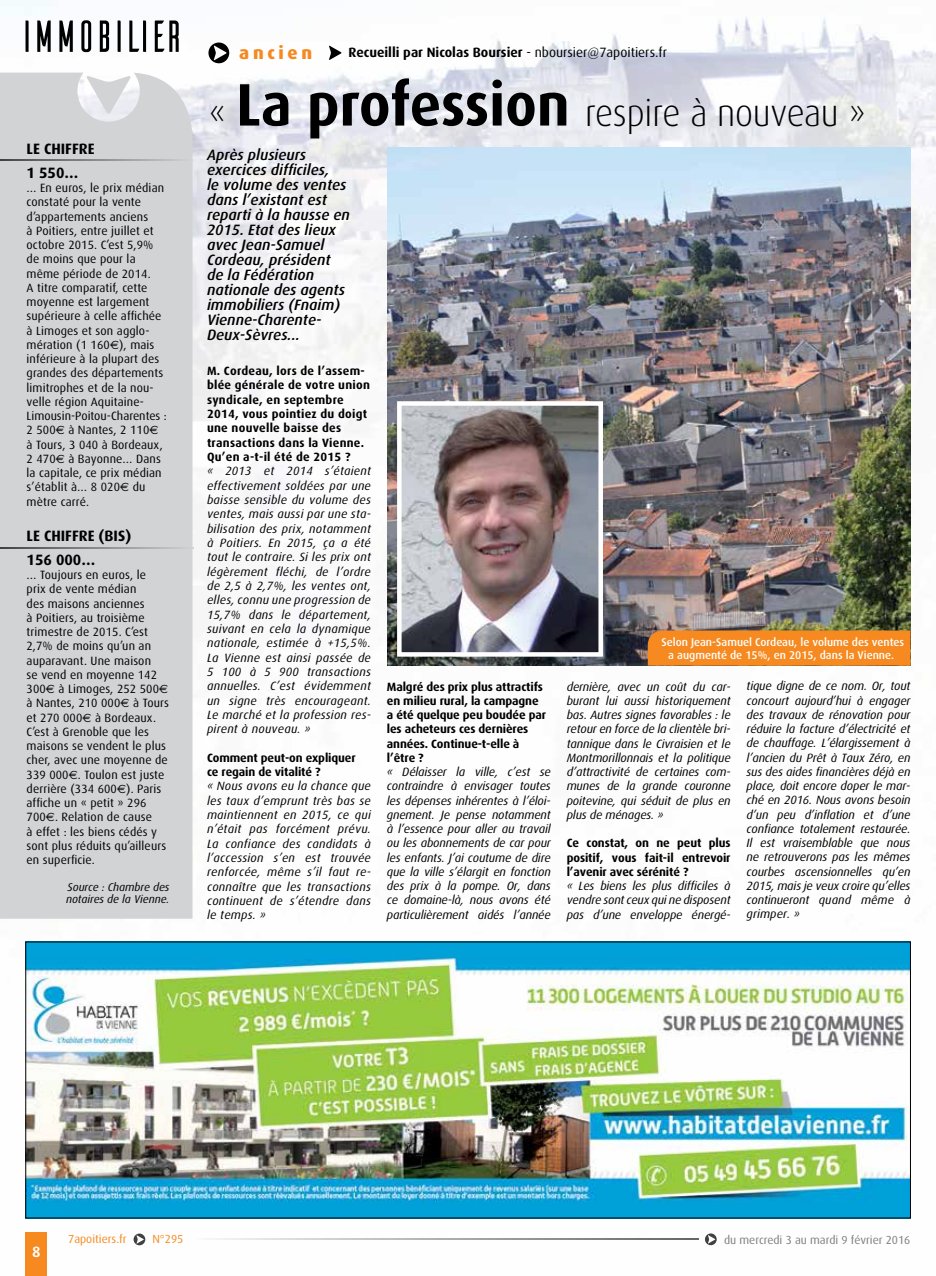
<style>
.page{position:relative;width:936px;height:1276px;background:#fff}
.page>*{position:absolute;margin:0;border:0;box-sizing:border-box;transform-origin:0 0}
.t1{font:300 37.5px "Dax";letter-spacing:-.01em;color:#000;scale:.95 1}
.t2{font:800 18px "Dax";letter-spacing:.2em;color:#f6891f}
.t3{font:italic 500 15px/15px "Dax";color:#000}
.t4{font:700 15px/24px "Dax";color:#000}
.t5{font:700 15px "Dax";color:#fff}
.t6{font:700 13.5px "Dax";color:#000}
.t7{font:italic 12px/14.2px "Dax";letter-spacing:-.01em;color:#000;text-align:justify}
.t8{font:12px/14.2px "Dax";letter-spacing:.01em;color:#000}
.t9{font:700 12px/14.2px "Dax";letter-spacing:-.01em;color:#000}
.t10{font:700 12px/14.4px "Dax";letter-spacing:.02em;color:#000}
.t11{font:11.7px "Dax";color:#7c7e81}
.t12{font:11.7px "Dax";color:#f6891f}
.t13{font:500 11.25px/13.5px "Dax";color:#fff;text-align:center}
.t14{font:italic 11.25px/12px "Dax";color:#000}
.s1{font-weight:400}
.s2{font-family:"Euro Sans"}
.s3{font-weight:700;font-size:60px}
</style>
<div class="page">
<img style="left:0;top:0;width:935px;height:1276px">
<img style="left:387px;top:147px;width:523px;height:518px">
<div style="left:647px;top:630px;width:263px;height:35px;background:#f6891f"></div>
<div style="left:0;top:73px;width:192px;height:845px;background:#d1d3d4"></div>
<svg style="left:0;top:159px;width:192px;height:1px"></svg>
<svg style="left:0;top:547px;width:193px;height:1px"></svg>
<div style="left:26px;top:1232px;width:21px;height:44px;background:#f6891f"></div>
<svg style="left:133px;top:1233px;width:12px;height:12px"></svg>
<svg style="left:705px;top:1233px;width:11px;height:12px"></svg>
<svg style="left:193px;top:1239px;width:505px;height:1px"></svg>
<svg style="left:329px;top:45px;width:12px;height:15px"></svg>
<svg style="left:208px;top:43px;width:21px;height:20px"></svg>
<svg style="left:26px;top:20px;width:153px;height:32px"></svg>
<img style="left:28px;top:944px;width:880px;height:272px">
<img style="left:402px;top:406px;width:196px;height:245px">
<div style="left:397px;top:401px;width:206px;height:255px;border:4px solid #fff"></div>
<h2 class="t2" style="left:239px;top:42px;width:74px">ancien</h2>
<p class="t6" style="left:348px;top:45px;width:320px">Recueilli par Nicolas Boursier <span class="s1">- nboursier@7apoitiers.fr</span></p>
<p class="t4" style="left:27px;top:137px;width:26px">LE CHIFF</p>
<p class="t4" style="left:79px;top:137px;width:16px">RE</p>
<p class="t4" style="left:27px;top:161px;width:53px">1 550…</p>
<p class="t8" style="left:27px;top:181px;width:142px">… En euros, le prix médian constaté pour la vente d’appartements anciens<br>à Poitiers, entre juillet et octobre 2015. C’est 5,9% de moins que pour la même période de 2014.<br>A titre comparatif, cette moyenne est largement supérieure à celle affichée à Limoges et son agglo&shy;mération (1 160<span class="s2">€</span>), mais inférieure à la plupart des grandes des départements limitrophes et de la nou&shy;velle région Aquitaine-<br>Limousin-Poitou-Charentes :<br>2 500<span class="s2">€</span> à Nantes, 2 110<span class="s2">€ </span>à Tours, 3 040 à Bordeaux,<br>2 470<span class="s2">€</span> à Bayonne… Dans la capitale, ce prix médian s’établit à… 8 020<span class="s2">€</span> du mètre carré.</p>
<p class="t4" style="left:27px;top:524px;width:26px">LE CHIFF</p>
<p class="t4" style="left:27px;top:524px;width:106px;text-indent:52px">RE (BIS)<br>156 000…</p>
<p class="t8" style="left:27px;top:568px;width:144px">… Toujours en euros, le<br>prix de vente médian<br>des maisons anciennes<br>à Poitiers, au troisième trimestre de 2015. C’est<br>2,7% de moins qu’un an auparavant. Une maison<br>se vend en moyenne 142<br>300<span class="s2">€</span> à Limoges, 252 500<span class="s2">€ </span>à Nantes, 210 000<span class="s2">€</span> à Tours et 270 000<span class="s2">€</span> à Bordeaux.<br>C’est à Grenoble que les maisons se vendent le plus cher, avec une moyenne de<br>339 000<span class="s2">€</span>. Toulon est juste derrière (334 600<span class="s2">€</span>). Paris affiche un « petit » 296<br>700<span class="s2">€</span>. Relation de cause<br>à effet : les biens cédés y sont plus réduits qu’ailleurs en superficie.</p>
<p class="t14" style="left:66px;top:881px;width:105px">Source : Chambre des notaires de la Vienne.</p>
<h1 class="t1" style="left:208px;top:92px;width:693px">« <span class="s3">La profession</span> respire à nouveau »</h1>
<p class="t3" style="left:207px;top:148px;width:144px">Après plusieurs exercices difficiles,<br>le volume des ventes dans l’existant est reparti à la hausse en<br>2015. Etat des lieux avec Jean-Samuel<br>Cordeau, président de la Fédération nationale des agents immobiliers (Fnaim)<br>Vienne-Charente-<br>Deux-Sèvres...</p>
<p class="t10" style="left:207px;top:364px;width:164px">M. Cordeau, lors de l’assem&shy;blée générale de votre union syndicale, en septembre<br>2014, vous pointiez du doigt une nouvelle baisse des transactions dans la Vienne.<br>Qu’en a-t-il été de 2015 ?</p>
<p class="t7" style="left:207px;top:464px;width:165px">« 2013 et 2014 s’étaient effectivement soldées par une baisse sensible du volume des ventes, mais aussi par une sta&shy;bilisation des prix, notamment à Poitiers. En 2015, ça a été tout le contraire. Si les prix ont légèrement fléchi, de l’ordre de 2,5 à 2,7%, les ventes ont, elles, connu une progression de 15,7% dans le département, suivant en cela la dynamique nationale, estimée à +15,5%.<br>La Vienne est ainsi passée de 5 100 à 5 900 transactions annuelles. C’est évidemment un signe très encourageant.<br>Le marché et la profession res&shy;pirent à nouveau. »</p>
<p class="t9" style="left:207px;top:750px;width:150px">Comment peut-on expliquer ce regain de vitalité ?</p>
<p class="t7" style="left:207px;top:779px;width:165px">« Nous avons eu la chance que les taux d’emprunt très bas se maintiennent en 2015, ce qui n’était pas forcément prévu.<br>La confiance des candidats à l’accession s’en est trouvée renforcée, même s’il faut re&shy;connaître que les transactions continuent de s’étendre dans le temps. »</p>
<p class="t9" style="left:387px;top:679px;width:161px">Malgré des prix plus attractifs en milieu rural, la campagne a été quelque peu boudée par les acheteurs ces dernières années. Continue-t-elle à l’être ?</p>
<p class="t7" style="left:387px;top:765px;width:165px">« Délaisser la ville, c’est se contraindre à envisager toutes les dépenses inhérentes à l’éloi&shy;gnement. Je pense notamment à l’essence pour aller au travail ou les abonnements de car pour les enfants. J’ai coutume de dire que la ville s’élargit en fonction des prix à la pompe. Or, dans ce domaine-là, nous avons été particulièrement aidés l’année</p>
<p class="t13" style="left:661px;top:635px;width:244px">Selon Jean-Samuel Cordeau, le volume des ventes a augmenté de 15%, en 2015, dans la Vienne.</p>
<p class="t7" style="left:566px;top:679px;width:165px">dernière, avec un coût du car&shy;burant lui aussi historiquement bas. Autres signes favorables : le retour en force de la clientèle bri&shy;tannique dans le Civraisien et le Montmorillonnais et la politique d’attractivité de certaines com&shy;munes de la grande couronne poitevine, qui séduit de plus en plus de ménages. »</p>
<p class="t9" style="left:566px;top:836px;width:165px;text-align:justify">Ce constat, on ne peut plus positif, vous fait-il entrevoir l’avenir avec sérénité ?</p>
<p class="t7" style="left:566px;top:879px;width:165px">« Les biens les plus difficiles à vendre sont ceux qui ne disposent pas d’une enveloppe énergé-</p>
<p class="t7" style="left:746px;top:679px;width:165px">tique digne de ce nom. Or, tout concourt aujourd’hui à engager des travaux de rénovation pour réduire la facture d’électricité et de chauffage. L’élargissement à l’ancien du Prêt à Taux Zéro, en sus des aides financières déjà en place, doit encore doper le mar&shy;ché en 2016. Nous avons besoin d’un peu d’inflation et d’une confiance totalement restaurée.<br>Il est vraisemblable que nous ne retrouverons pas les mêmes courbes ascensionnelles qu’en 2015, mais je veux croire qu’elles continueront quand même à grimper. »</p>
<p class="t5" style="left:32px;top:1243px;width:10px">8</p>
<p class="t12" style="left:68px;top:1233px;width:60px">7apoitiers.fr</p>
<p class="t12" style="left:152px;top:1233px;width:32px">N°295</p>
<p class="t11" style="left:724px;top:1233px;width:188px">du mercredi 3 au mardi 9 février 2016</p>
</div>
